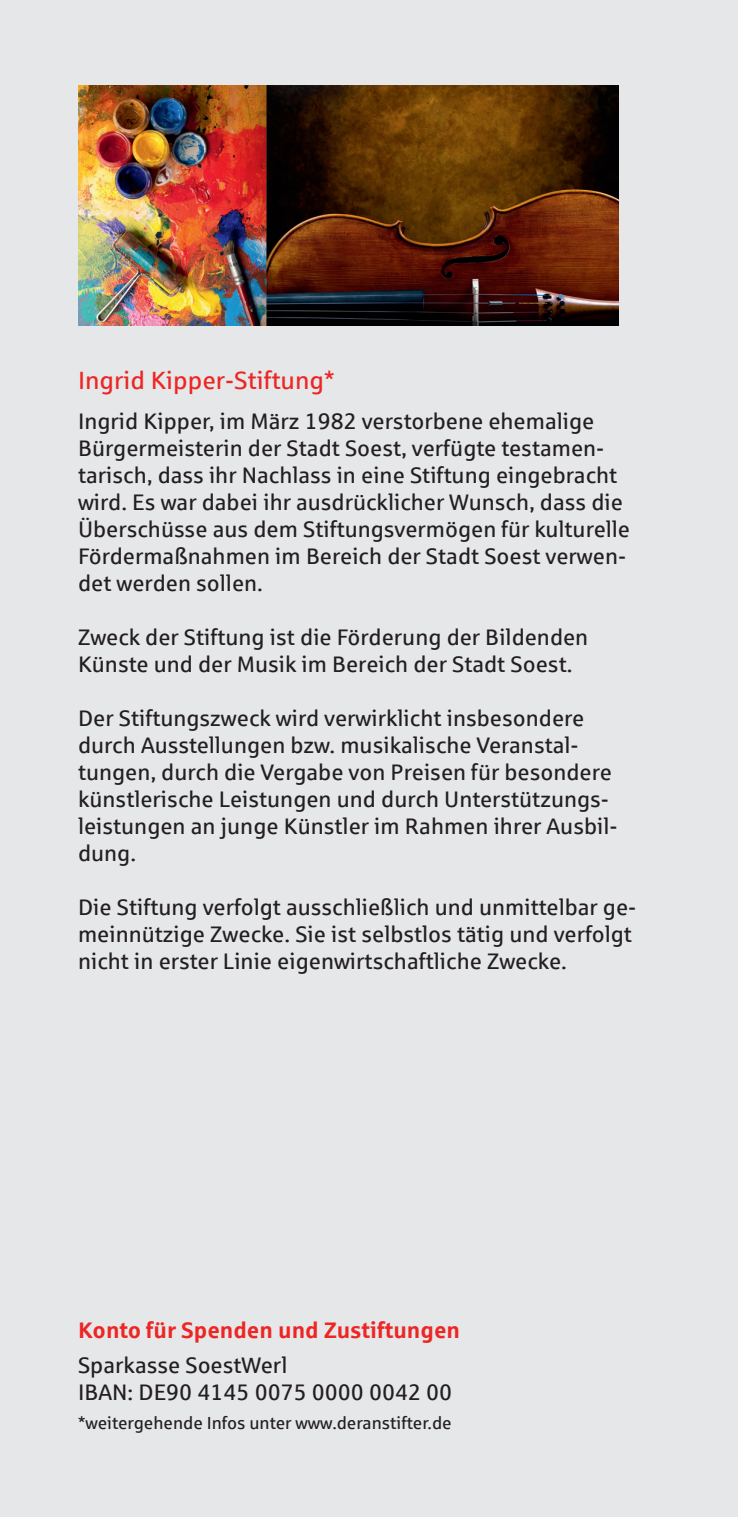
<style>
.page{position:relative;width:738px;height:1517px;background:#fff}
.page>*{position:absolute;margin:0;border:0;box-sizing:border-box;transform-origin:0 0}
.t1{font:25px "Sparkasse Rg";color:#ed2624}
.t2{font:22.5px/27px "Sparkasse Rg";color:#231f20}
.t3{font:700 22.5px "Sparkasse Rg";color:#ed2624}
.t4{font:17.5px "Sparkasse Rg";color:#231f20}
</style>
<div class="page">
<div style="left:0;top:0;width:737px;height:1517px;background:#e6e7e9"></div>
<img style="left:78px;top:85px;width:540px;height:240px">
<p class="t1" style="left:78px;top:365px;width:258px">Ingrid Kipper-Stiftung*</p>
<p class="t2" style="left:78px;top:406px;width:553px">Ingrid Kipper, im März 1982 verstorbene ehemalige Bürgermeisterin der Stadt Soest, verfügte testamen&shy;tarisch, dass ihr Nachlass in eine Stiftung eingebracht wird. Es war dabei ihr ausdrücklicher Wunsch, dass die Überschüsse aus dem Stiftungsvermögen für kulturelle Fördermaßnahmen im Bereich der Stadt Soest verwen&shy;det werden sollen.</p>
<p class="t2" style="left:78px;top:622px;width:511px">Zweck der Stiftung ist die Förderung der Bildenden<br>Künste und der Musik im Bereich der Stadt Soest.</p>
<p class="t2" style="left:78px;top:703px;width:540px">Der Stiftungszweck wird verwirklicht insbesondere durch Ausstellungen bzw. musikalische Veranstal&shy;tungen, durch die Vergabe von Preisen für besondere künstlerische Leistungen und durch Unterstützungs&shy;leistungen an junge Künstler im Rahmen ihrer Ausbil&shy;dung.</p>
<p class="t2" style="left:78px;top:892px;width:559px">Die Stiftung verfolgt ausschließlich und unmittelbar ge&shy;meinnützige Zwecke. Sie ist selbstlos tätig und verfolgt nicht in erster Linie eigenwirtschaftliche Zwecke.</p>
<p class="t3" style="left:78px;top:1316px;width:383px">Konto für Spenden und Zustiftungen</p>
<p class="t2" style="left:78px;top:1351px;width:375px">Sparkasse SoestWerl<br>IBAN: DE90 4145 0075 0000 0042 00</p>
<p class="t4" style="left:78px;top:1411px;width:375px">*weitergehende Infos unter www.deranstifter.de</p>
</div>
